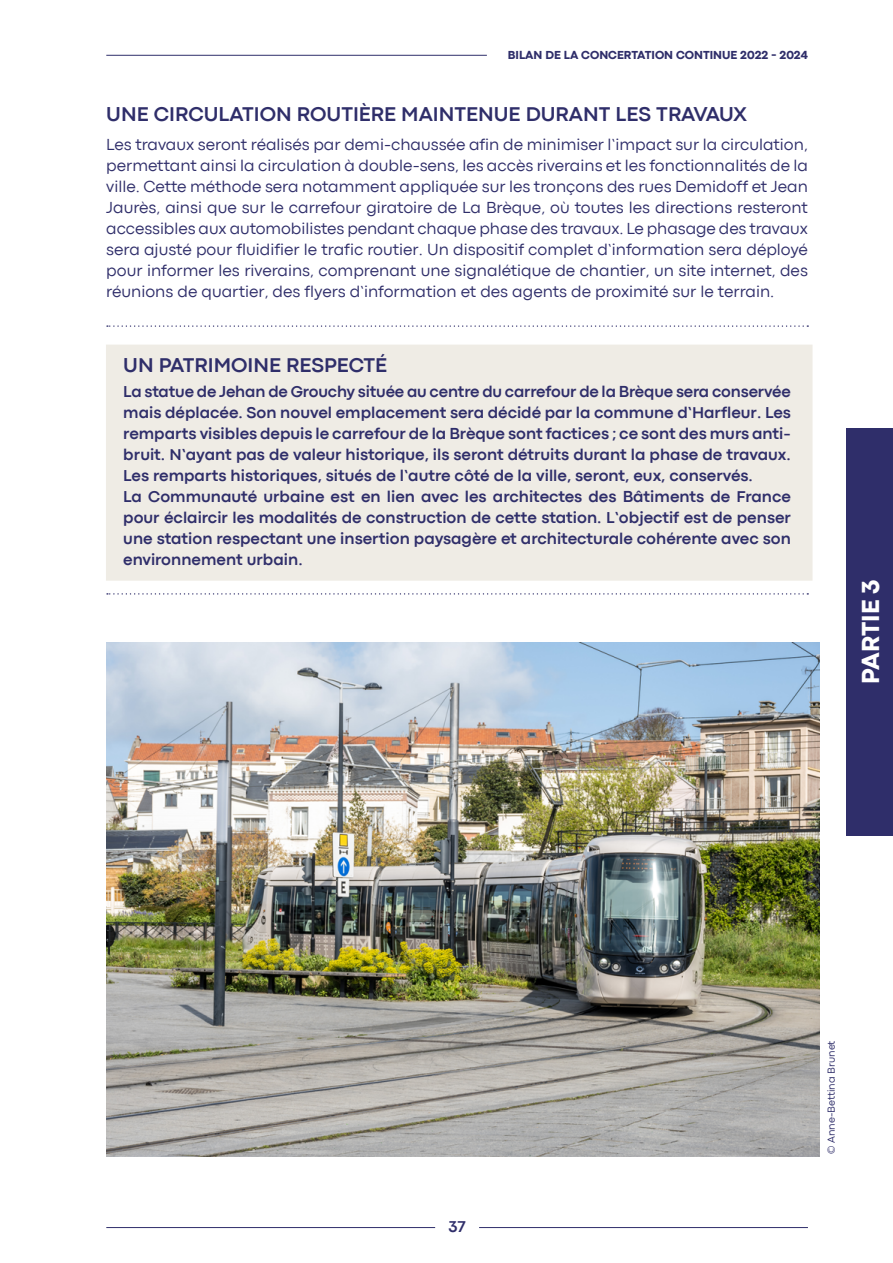
<style>
.page{position:relative;width:893px;height:1263px;background:#fff}
.page>*{position:absolute;margin:0;border:0;box-sizing:border-box;transform-origin:0 0}
.t1{font:800 25.5px "Codec Pro";color:#fff}
.t2{font:700 21px "Codec Pro";color:#2f2e6a}
.t3{font:16.5px/21px "Codec Pro News";color:#2f2e6a;text-align:justify}
.t4{font:700 16.5px/21px "Codec Pro";color:#2f2e6a}
.t5{font:800 12px "Codec Pro";color:#2f2e6a}
.t6{font:10.5px "Codec Pro News";color:#2f2e6a}
</style>
<div class="page">
<hr style="left:106px;top:1227px;width:329px;height:1px;background:#2f2e6a">
<hr style="left:479px;top:1227px;width:329px;height:1px;background:#2f2e6a">
<hr style="left:106px;top:55px;width:381px;height:1px;background:#2f2e6a">
<div style="left:846px;top:428px;width:47px;height:407px;background:#2f2e6a"></div>
<div style="left:106px;top:345px;width:706px;height:236px;background:#efece5"></div>
<svg style="left:107px;top:325px;width:701px;height:2px"></svg>
<svg style="left:107px;top:593px;width:701px;height:2px"></svg>
<img style="left:106px;top:642px;width:714px;height:515px">
<p class="t5" style="left:508px;top:48px;width:302px">BILAN DE LA CONCERTATION CONTINUE 2022 - 2024</p>
<p class="t2" style="left:106px;top:101px;width:642px">UNE CIRCULATION ROUTIÈRE MAINTENUE DURANT LES TRAVAUX</p>
<p class="t3" style="left:106px;top:134px;width:703px">Les travaux seront réalisés par demi-chaussée afin de minimiser l’impact sur la circulation, permettant ainsi la circulation à double-sens, les accès riverains et les fonctionnalités de la ville. Cette méthode sera notamment appliquée sur les tronçons des rues Demidoff et Jean Jaurès, ainsi que sur le carrefour giratoire de La Brèque, où toutes les directions resteront accessibles aux automobilistes pendant chaque phase des travaux. Le phasage des travaux sera ajusté pour fluidifier le trafic routier. Un dispositif complet d’information sera déployé pour informer les riverains, comprenant une signalétique de chantier, un site internet, des réunions de quartier, des flyers d’information et des agents de proximité sur le terrain.</p>
<p class="t2" style="left:123px;top:352px;width:265px">UN PATRIMOINE RESPECTÉ</p>
<p class="t4" style="left:123px;top:381px;width:669px">La statue de Jehan de Grouchy située au centre du carrefour de la Brèque sera conservée mais déplacée. Son nouvel emplacement sera décidé par la commune d’Harfleur. Les remparts visibles depuis le carrefour de la Brèque sont factices ; ce sont des murs anti&shy;bruit. N’ayant pas de valeur historique, ils seront détruits durant la phase de travaux.<br>Les remparts historiques, situés de l’autre côté de la ville, seront, eux, conservés.<br>La Communauté urbaine est en lien avec les architectes des Bâtiments de France pour éclaircir les modalités de construction de cette station. L’objectif est de penser une station respectant une insertion paysagère et architecturale cohérente avec son environnement urbain.</p>
<h1 class="t1" style="left:856px;top:684px;width:106px;rotate:-90deg">PARTIE 3</h1>
<p class="t4" style="left:448px;top:1215px;width:19px">37</p>
<p class="t6" style="left:825px;top:1154px;width:115px;rotate:-90deg">© Anne-Bettina Brunet</p>
</div>
